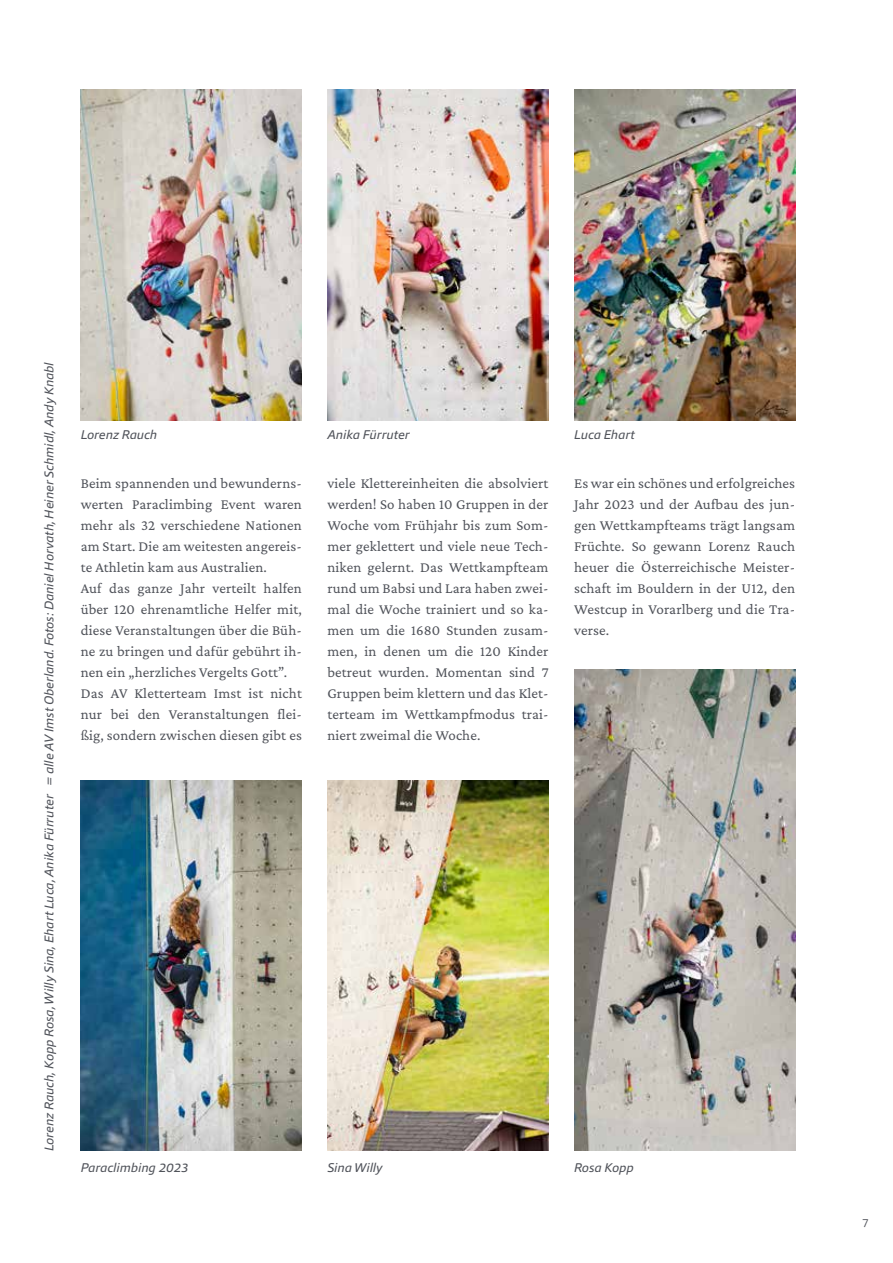
<style>
.page{position:relative;width:893px;height:1263px;background:#fff}
.page>*{position:absolute;margin:0;border:0;box-sizing:border-box;transform-origin:0 0}
.t1{font:15px/21px "Crimson Pro";letter-spacing:.01em;color:#50535a;text-align:justify}
.t2{font:italic 12.75px "Qubo";letter-spacing:.005em;color:#50535a}
.t3{font:300 12px "Qubo";color:#50535a}
</style>
<div class="page">
<img style="left:81px;top:89px;width:221px;height:332px">
<img style="left:574px;top:670px;width:221px;height:480px">
<img style="left:327px;top:89px;width:222px;height:332px">
<img style="left:81px;top:780px;width:221px;height:370px">
<img style="left:327px;top:780px;width:222px;height:370px">
<img style="left:574px;top:89px;width:221px;height:332px">
<p class="t2" style="left:41px;top:1151px;width:790px;rotate:-90deg">Lorenz Rauch, Kopp Rosa, Willy Sina, Ehart Luca, Anika Fürruter = alle AV Imst Oberland. Fotos: Daniel Horvath, Heiner Schmidl, Andy Knabl</p>
<p class="t2" style="left:81px;top:426px;width:78px">Lorenz Rauch</p>
<p class="t2" style="left:327px;top:426px;width:84px">Anika Fürruter</p>
<p class="t2" style="left:574px;top:426px;width:62px">Luca Ehart</p>
<p class="t1" style="left:81px;top:473px;width:223px;text-align:left">Beim spannenden und bewunderns&shy;werten Paraclimbing Event waren mehr als 32 verschiedene Nationen am Start. Die am weitesten angereis&shy;te Athletin kam aus Australien.<br>Auf das ganze Jahr verteilt halfen über 120 ehrenamtliche Helfer mit, diese Veranstaltungen über die Büh&shy;ne zu bringen und dafür gebührt ih&shy;nen ein „herzliches Vergelts Gott”.<br>Das AV Kletterteam Imst ist nicht nur bei den Veranstaltungen flei&shy;ßig, sondern zwischen diesen gibt es</p>
<p class="t1" style="left:327px;top:473px;width:223px">viele Klettereinheiten die absolviert werden! So haben 10 Gruppen in der Woche vom Frühjahr bis zum Som&shy;mer geklettert und viele neue Tech&shy;niken gelernt. Das Wettkampfteam rund um Babsi und Lara haben zwei&shy;mal die Woche trainiert und so ka&shy;men um die 1680 Stunden zusam&shy;men, in denen um die 120 Kinder betreut wurden. Momentan sind 7<br>Gruppen beim klettern und das Klet&shy;terteam im Wettkampfmodus trai&shy;niert zweimal die Woche.</p>
<p class="t1" style="left:574px;top:473px;width:223px">Es war ein schönes und erfolgreiches Jahr 2023 und der Aufbau des jun&shy;gen Wettkampfteams trägt langsam Früchte. So gewann Lorenz Rauch heuer die Österreichische Meister&shy;schaft im Bouldern in der U12, den Westcup in Vorarlberg und die Tra&shy;verse.</p>
<p class="t2" style="left:81px;top:1159px;width:109px">Paraclimbing 2023</p>
<p class="t2" style="left:327px;top:1159px;width:57px">Sina Willy</p>
<p class="t2" style="left:574px;top:1159px;width:61px">Rosa Kopp</p>
<p class="t3" style="left:862px;top:1215px;width:8px">7</p>
</div>
